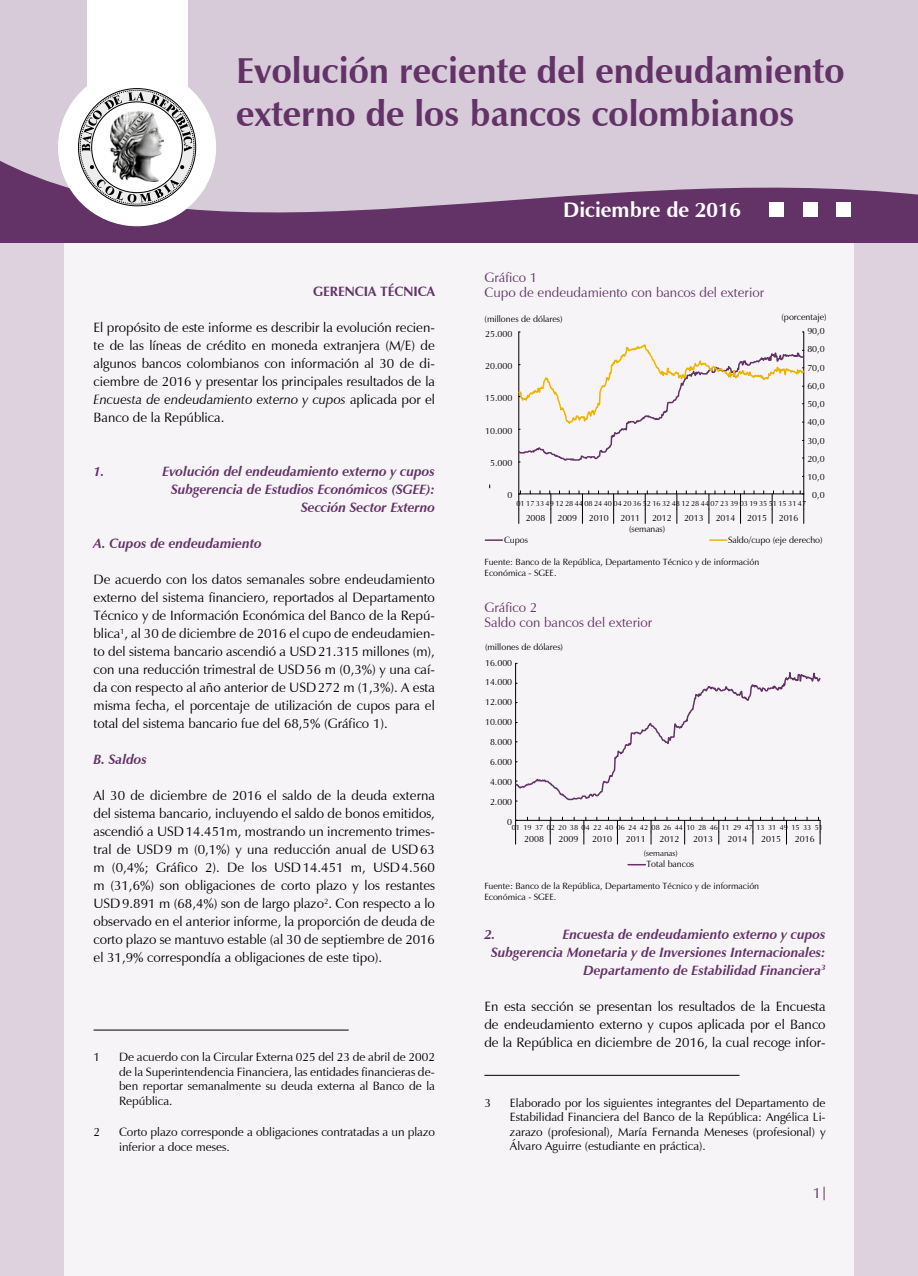
<style>
.page{position:relative;width:918px;height:1276px;background:#fff}
.page>*{position:absolute;margin:0;border:0;box-sizing:border-box;transform-origin:0 0}
.t1{font:700 36px/43.2px "Zapf Humanist 601 BT";color:#633368}
.t2{font:700 21px "Zapf Humanist 601 BT";color:#fff}
.t3{font:15px "Zapf Humanist 601 BT";color:#633368}
.t4{font:13.5px/18px "Zapf Humanist 601 BT";color:#000;text-align:justify}
.t5{font:italic 700 13.5px/18px "Zapf Humanist 601 BT";color:#633368;text-align:right}
.t6{font:13.5px/15px "Zapf Humanist 601 BT";color:#633368}
.t7{font:700 13.5px "Zapf Humanist 601 BT";color:#633368}
.t8{font:12px/14.4px "Zapf Humanist 601 BT";color:#000;text-align:justify}
.t9{font:9px/10.8px "Zapf Humanist 601 BT";color:#000}
.t10{font:8.25px "Zapf Humanist 601 BT";color:#000}
.t11{font:7.5px "Zapf Humanist 601 BT";color:#000}
.s1{font-style:italic}
</style>
<div class="page">
<div style="left:64px;top:195px;width:791px;height:1081px;background:#f7f4f7"></div>
<svg style="left:824px;top:1186px;width:1px;height:14px"></svg>
<div style="left:855px;top:195px;width:63px;height:1081px;background:#ddd2de"></div>
<div style="left:0;top:195px;width:64px;height:1081px;background:#ddd2de"></div>
<div style="left:0;top:0;width:917px;height:242px;background:#633368"></div>
<svg style="left:0;top:0;width:918px;height:212px;background:#cec0d1"></svg>
<div style="left:87px;top:0;width:100px;height:165px;background:#fff"></div>
<div style="left:59px;top:69px;width:157px;height:157px;background:#fff;border-radius:50%"></div>
<svg style="left:73px;top:88px;width:123px;height:118px"></svg>
<img style="left:111px;top:111px;width:53px;height:70px">
<div style="left:769px;top:202px;width:15px;height:14px;background:#fff"></div>
<div style="left:803px;top:202px;width:15px;height:14px;background:#fff"></div>
<div style="left:836px;top:202px;width:15px;height:14px;background:#fff"></div>
<svg style="left:485px;top:539px;width:17px;height:2px"></svg>
<svg style="left:710px;top:539px;width:17px;height:2px"></svg>
<hr style="left:803px;top:332px;width:1px;height:162px;background:#000">
<hr style="left:518px;top:332px;width:1px;height:162px;background:#000">
<hr style="left:519px;top:493px;width:285px;height:1px;background:#000">
<svg style="left:518px;top:341px;width:287px;height:122px"></svg>
<svg style="left:518px;top:491px;width:3px;height:32px"></svg>
<svg style="left:549px;top:491px;width:3px;height:32px"></svg>
<svg style="left:608px;top:491px;width:11px;height:32px"></svg>
<svg style="left:645px;top:491px;width:3px;height:32px"></svg>
<svg style="left:676px;top:491px;width:2px;height:32px"></svg>
<svg style="left:705px;top:491px;width:11px;height:32px"></svg>
<svg style="left:734px;top:491px;width:11px;height:32px"></svg>
<svg style="left:772px;top:491px;width:2px;height:32px"></svg>
<svg style="left:800px;top:491px;width:4px;height:32px"></svg>
<svg style="left:579px;top:491px;width:10px;height:32px"></svg>
<svg style="left:628px;top:864px;width:17px;height:1px"></svg>
<hr style="left:515px;top:663px;width:1px;height:157px;background:#000">
<hr style="left:516px;top:820px;width:304px;height:1px;background:#000">
<svg style="left:515px;top:820px;width:2px;height:24px"></svg>
<svg style="left:515px;top:662px;width:306px;height:139px"></svg>
<svg style="left:550px;top:817px;width:2px;height:27px"></svg>
<svg style="left:584px;top:817px;width:3px;height:27px"></svg>
<svg style="left:617px;top:817px;width:4px;height:27px"></svg>
<svg style="left:651px;top:817px;width:5px;height:27px"></svg>
<svg style="left:678px;top:817px;width:13px;height:27px"></svg>
<svg style="left:713px;top:817px;width:6px;height:27px"></svg>
<svg style="left:749px;top:817px;width:5px;height:27px"></svg>
<svg style="left:784px;top:817px;width:3px;height:27px"></svg>
<svg style="left:818px;top:817px;width:3px;height:27px"></svg>
<hr style="left:94px;top:1029px;width:255px;height:1px;background:#000">
<hr style="left:484px;top:1075px;width:256px;height:1px;background:#000">
<h1 class="t1" style="left:236px;top:49px;width:610px">Evolución reciente del endeudamiento externo de los bancos colombianos</h1>
<p class="t7" style="left:313px;top:283px;width:123px">GERENCIA TÉCNICA</p>
<p class="t4" style="left:94px;top:318px;width:343px">El propósito de este informe es describir la evolución recien&shy;te de las líneas de crédito en moneda extranjera (M/E) de algunos bancos colombianos con información al 30 de di&shy;ciembre de 2016 y presentar los principales resultados de la <span class="s1">Encuesta de endeudamiento externo y cupos</span> aplicada por el Banco de la República.</p>
<p class="t5" style="left:94px;top:462px;width:13px">1.</p>
<p class="t5" style="left:163px;top:462px;width:274px">Evolución del endeudamiento externo y cupos<br>Subgerencia de Estudios Económicos (SGEE):<br>Sección Sector Externo</p>
<p class="t5" style="left:94px;top:534px;width:170px">A. Cupos de endeudamiento</p>
<p class="t4" style="left:94px;top:570px;width:343px">De acuerdo con los datos semanales sobre endeudamiento externo del sistema financiero, reportados al Departamento Técnico y de Información Económica del Banco de la Repú&shy;blica<sup>1</sup>, al 30 de diciembre de 2016 el cupo de endeudamien&shy;to del sistema bancario ascendió a USD21.315 millones (m), con una reducción trimestral de USD56 m (0,3%) y una caí&shy;da con respecto al año anterior de USD272 m (1,3%). A esta misma fecha, el porcentaje de utilización de cupos para el total del sistema bancario fue del 68,5% (Gráfico 1).</p>
<p class="t5" style="left:94px;top:750px;width:55px">B. Saldos</p>
<p class="t4" style="left:94px;top:786px;width:343px">Al 30 de diciembre de 2016 el saldo de la deuda externa del sistema bancario, incluyendo el saldo de bonos emitidos, ascendió a USD14.451m, mostrando un incremento trimes&shy;tral de USD9 m (0,1%) y una reducción anual de USD63 m (0,4%; Gráfico 2). De los USD14.451 m, USD4.560 m (31,6%) son obligaciones de corto plazo y los restantes USD9.891 m (68,4%) son de largo plazo<sup>2</sup>. Con respecto a lo observado en el anterior informe, la proporción de deuda de corto plazo se mantuvo estable (al 30 de septiembre de 2016 el 31,9% correspondía a obligaciones de este tipo).</p>
<p class="t8" style="left:94px;top:1050px;width:8px">1</p>
<p class="t8" style="left:119px;top:1050px;width:317px">De acuerdo con la Circular Externa 025 del 23 de abril de 2002 de la Superintendencia Financiera, las entidades financieras de&shy;ben reportar semanalmente su deuda externa al Banco de la República.</p>
<p class="t8" style="left:94px;top:1124px;width:8px">2</p>
<p class="t8" style="left:119px;top:1124px;width:317px">Corto plazo corresponde a obligaciones contratadas a un plazo inferior a doce meses.</p>
<h2 class="t2" style="left:563px;top:197px;width:179px">Diciembre de 2016</h2>
<p class="t6" style="left:485px;top:270px;width:281px">Gráfico 1<br>Cupo de endeudamiento con bancos del exterior</p>
<p class="t9" style="left:485px;top:313px;width:80px">(millones de dólares)</p>
<p class="t9" style="left:782px;top:311px;width:47px">(porcentaje)</p>
<p class="t9" style="left:485px;top:328px;width:29px">25.000</p>
<p class="t9" style="left:807px;top:326px;width:19px">90,0</p>
<p class="t9" style="left:807px;top:344px;width:19px">80,0</p>
<p class="t9" style="left:485px;top:361px;width:29px">20.000</p>
<p class="t9" style="left:807px;top:362px;width:19px">70,0</p>
<p class="t9" style="left:807px;top:380px;width:19px">60,0</p>
<p class="t9" style="left:485px;top:393px;width:29px">15.000</p>
<p class="t9" style="left:807px;top:399px;width:19px">50,0</p>
<p class="t9" style="left:485px;top:425px;width:29px">10.000</p>
<p class="t9" style="left:807px;top:417px;width:19px">40,0</p>
<p class="t9" style="left:807px;top:435px;width:19px">30,0</p>
<p class="t9" style="left:490px;top:457px;width:24px">5.000</p>
<p class="t9" style="left:807px;top:453px;width:19px">20,0</p>
<p class="t9" style="left:807px;top:471px;width:19px">10,0</p>
<p class="t9" style="left:507px;top:490px;width:6px">0</p>
<p class="t9" style="left:812px;top:490px;width:14px">0,0</p>
<p class="t11" style="left:517px;top:499px;width:291px">01 17 33 49 12 28 44 08 24 40 04 20 36 52 16 32 48 12 28 44 07 23 39 03 19 35 51 15 31 47</p>
<p class="t9" style="left:526px;top:512px;width:21px">2008</p>
<p class="t9" style="left:557px;top:512px;width:21px">2009</p>
<p class="t9" style="left:589px;top:512px;width:21px">2010</p>
<p class="t9" style="left:620px;top:512px;width:21px">2011</p>
<p class="t9" style="left:652px;top:512px;width:21px">2012</p>
<p class="t9" style="left:684px;top:512px;width:21px">2013</p>
<p class="t9" style="left:716px;top:512px;width:21px">2014</p>
<p class="t9" style="left:747px;top:512px;width:21px">2015</p>
<p class="t9" style="left:779px;top:512px;width:21px">2016</p>
<p class="t9" style="left:629px;top:523px;width:37px">(semanas)</p>
<p class="t9" style="left:504px;top:534px;width:25px">Cupos</p>
<p class="t9" style="left:728px;top:534px;width:96px">Saldo/cupo (eje derecho)</p>
<p class="t9" style="left:485px;top:557px;width:276px">Fuente: Banco de la República, Departamento Técnico y de información<br>Económica - SGEE.</p>
<p class="t6" style="left:485px;top:600px;width:169px">Gráfico 2<br>Saldo con bancos del exterior</p>
<p class="t9" style="left:485px;top:641px;width:80px">(millones de dólares)</p>
<p class="t9" style="left:485px;top:657px;width:29px">16.000</p>
<p class="t9" style="left:485px;top:677px;width:29px">14.000</p>
<p class="t9" style="left:485px;top:697px;width:29px">12.000</p>
<p class="t9" style="left:485px;top:717px;width:29px">10.000</p>
<p class="t9" style="left:490px;top:736px;width:24px">8.000</p>
<p class="t9" style="left:490px;top:756px;width:24px">6.000</p>
<p class="t9" style="left:490px;top:776px;width:24px">4.000</p>
<p class="t9" style="left:490px;top:796px;width:24px">2.000</p>
<p class="t9" style="left:507px;top:816px;width:6px">0</p>
<p class="t11" style="left:512px;top:823px;width:313px">01 19 37 02 20 38 04 22 40 06 24 42 08 26 44 10 28 46 11 29 47 13 31 49 15 33 51</p>
<p class="t9" style="left:524px;top:833px;width:21px">2008</p>
<p class="t9" style="left:559px;top:833px;width:21px">2009</p>
<p class="t9" style="left:592px;top:833px;width:21px">2010</p>
<p class="t9" style="left:626px;top:833px;width:21px">2011</p>
<p class="t9" style="left:660px;top:833px;width:21px">2012</p>
<p class="t9" style="left:693px;top:833px;width:21px">2013</p>
<p class="t9" style="left:728px;top:833px;width:21px">2014</p>
<p class="t9" style="left:761px;top:833px;width:21px">2015</p>
<p class="t9" style="left:795px;top:833px;width:21px">2016</p>
<p class="t10" style="left:644px;top:848px;width:35px">(semanas)</p>
<p class="t9" style="left:646px;top:859px;width:49px">Total bancos</p>
<p class="t9" style="left:484px;top:881px;width:276px">Fuente: Banco de la República, Departamento Técnico y de información<br>Económica - SGEE.</p>
<p class="t5" style="left:491px;top:925px;width:336px">Encuesta de endeudamiento externo y cupos<br>Subgerencia Monetaria y de Inversiones Internacionales:<br>Departamento de Estabilidad Financiera<sup>3</sup></p>
<p class="t4" style="left:484px;top:997px;width:343px">En esta sección se presentan los resultados de la Encuesta de endeudamiento externo y cupos aplicada por el Banco de la República en diciembre de 2016, la cual recoge infor-</p>
<p class="t5" style="left:484px;top:925px;width:13px">2.</p>
<p class="t8" style="left:484px;top:1095px;width:8px">3</p>
<p class="t8" style="left:510px;top:1095px;width:317px">Elaborado por los siguientes integrantes del Departamento de Estabilidad Financiera del Banco de la República: Angélica Li&shy;zarazo (profesional), María Fernanda Meneses (profesional) y Álvaro Aguirre (estudiante en práctica).</p>
<p class="t3" style="left:813px;top:1184px;width:10px">1</p>
</div>
